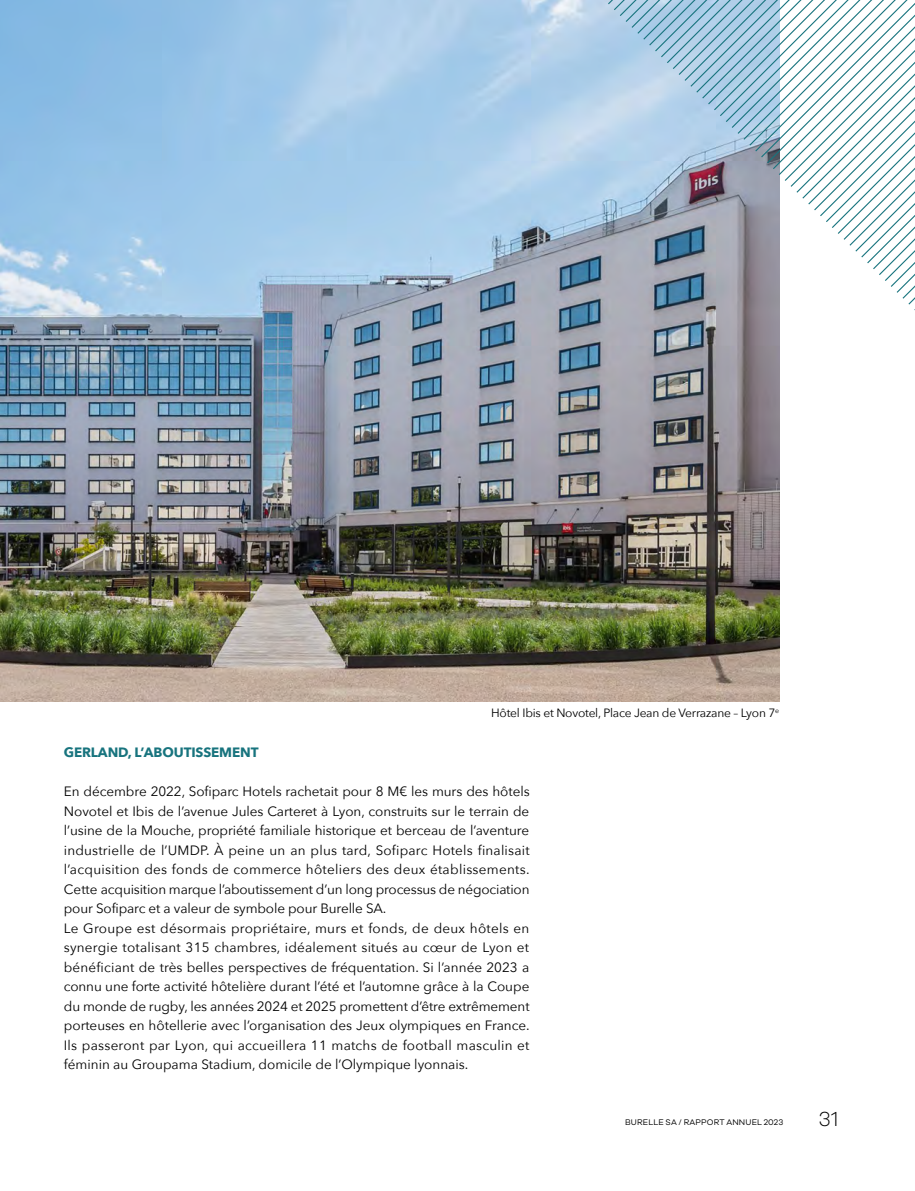
<style>
.page{position:relative;width:915px;height:1191px;background:#fff}
.page>*{position:absolute;margin:0;border:0;box-sizing:border-box;transform-origin:0 0}
.t1{font:300 21px "Galano Grotesque Alt";color:#000}
.t2{font:13.5px/19.5px "Avenir Next";color:#000}
.t3{font:700 13.5px "Avenir Next";letter-spacing:-.01em;color:#18747e}
.t4{font:12px "Avenir Next";letter-spacing:-.02em;color:#000}
.t5{font:8.4px "Galano Grotesque Alt";letter-spacing:.02em;color:#000}
</style>
<div class="page">
<img style="left:0;top:0;width:779px;height:702px">
<img style="left:471px;top:0;width:443px;height:523px">
<p class="t4" style="left:491px;top:702px;width:289px">Hôtel Ibis et Novotel, Place Jean de Verrazane – Lyon 7<sup>e</sup></p>
<p class="t3" style="left:64px;top:740px;width:196px">GERLAND, L’ABOUTISSEMENT</p>
<p class="t2" style="left:64px;top:781px;width:467px">En décembre 2022, Sofiparc Hotels rachetait pour 8 M€ les murs des hôtels Novotel et Ibis de l’avenue Jules Carteret à Lyon, construits sur le terrain de l’usine de la Mouche, propriété familiale historique et berceau de l’aventure industrielle de l’UMDP. À peine un an plus tard, Sofiparc Hotels finalisait l’acquisition des fonds de commerce hôteliers des deux établissements.<br>Cette acquisition marque l’aboutissement d’un long processus de négociation pour Sofiparc et a valeur de symbole pour Burelle SA.<br>Le Groupe est désormais propriétaire, murs et fonds, de deux hôtels en synergie totalisant 315 chambres, idéalement situés au cœur de Lyon et bénéficiant de très belles perspectives de fréquentation. Si l’année 2023 a connu une forte activité hôtelière durant l’été et l’automne grâce à la Coupe du monde de rugby, les années 2024 et 2025 promettent d’être extrêmement porteuses en hôtellerie avec l’organisation des Jeux olympiques en France.<br>Ils passeront par Lyon, qui accueillera 11 matchs de football masculin et féminin au Groupama Stadium, domicile de l’Olympique lyonnais.</p>
<p class="t5" style="left:624px;top:1117px;width:160px">BURELLE SA / RAPPORT ANNUEL 2023</p>
<h1 class="t1" style="left:818px;top:1105px;width:21px">31</h1>
</div>
